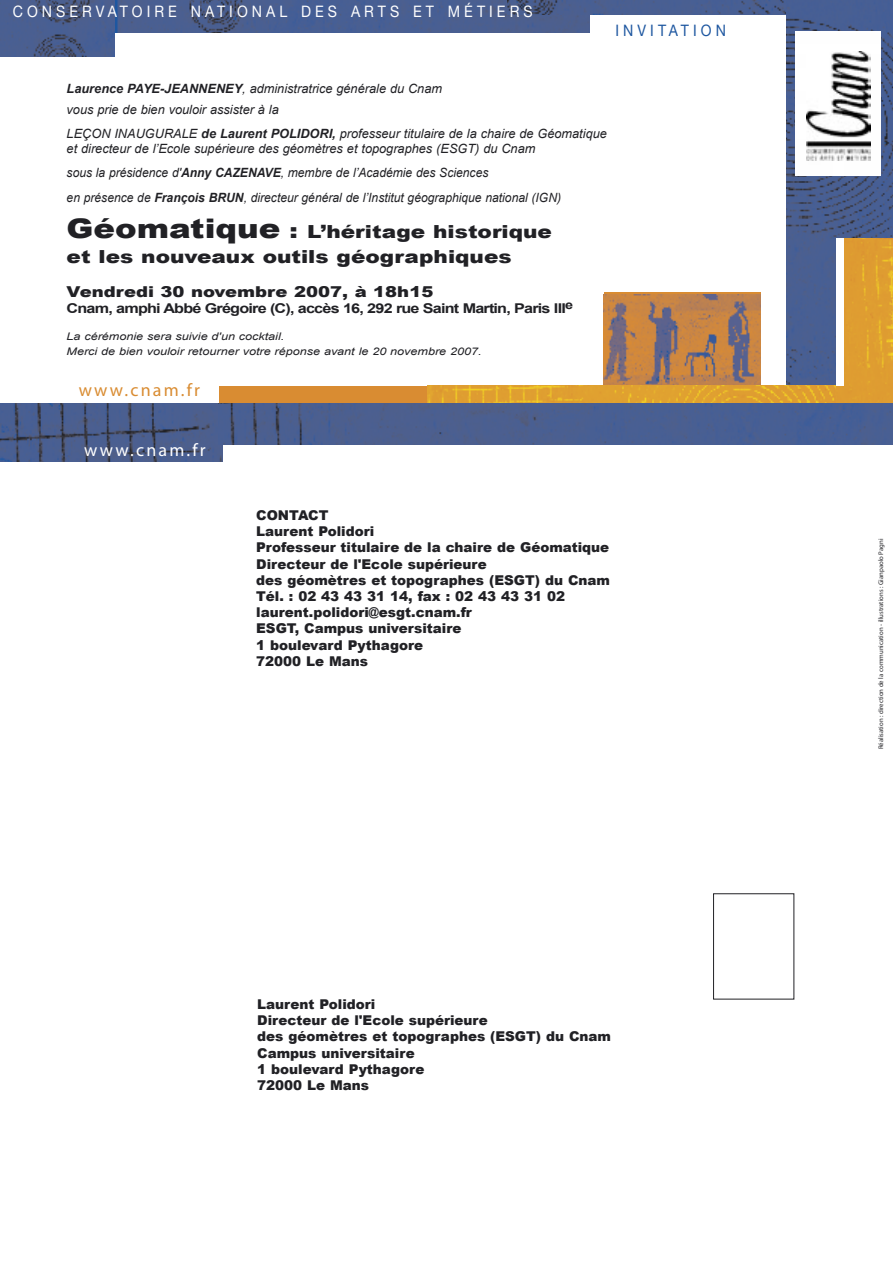
<style>
.page{position:relative;width:893px;height:1263px;background:#fff}
.page>*{position:absolute;margin:0;border:0;box-sizing:border-box;transform-origin:0 0}
.t1{font:900 18px/25.2px "Arial";color:#212125;scale:1.2 1}
.t2{font:700 condensed 18px "Helvetica Neue";letter-spacing:.12em;color:#fff}
.t3{font:700 condensed 18px "Helvetica Neue";letter-spacing:.12em;color:#d98c32}
.t4{font:15.75px "Helvetica Neue";letter-spacing:.285em;color:#fff;scale:.9 1}
.t5{font:15.75px "Helvetica Neue";letter-spacing:.285em;color:#1e57a0;scale:.9 1}
.t6{font:900 15px "Arial";color:#212125;scale:1.2 1}
.t7{font:900 13.5px/16.2px "Arial";color:#212125}
.t8{font:700 13.5px "Arial";letter-spacing:-.05em;color:#212125;scale:1.2 1}
.t9{font:italic 12.75px/21.3px "Arial";color:#212125}
.t10{font:italic 12.75px/24.3px "Arial";color:#212125;scale:.95 1}
.t11{font:italic 10.5px/14.4px "Arial";color:#212125;scale:1.2 1}
.t12{font:condensed 6.75px "Helvetica Neue";color:#212125}
.s1{font-weight:700}
.s2{font-size:27px}
.s3{font-size:21px}
</style>
<div class="page">
<img style="left:115px;top:0;width:475px;height:32px">
<img style="left:507px;top:0;width:280px;height:14px">
<img style="left:0;top:0;width:115px;height:56px">
<img style="left:787px;top:0;width:106px;height:386px">
<div style="left:219px;top:386px;width:674px;height:17px;background:#d98c32"></div>
<img style="left:428px;top:386px;width:408px;height:17px">
<img style="left:0;top:404px;width:222px;height:58px">
<div style="left:604px;top:292px;width:156px;height:93px;background:#d98c32"></div>
<img style="left:604px;top:294px;width:156px;height:91px">
<img style="left:836px;top:239px;width:57px;height:165px">
<div style="left:218px;top:404px;width:675px;height:41px;background:#4a5f91"></div>
<div style="left:836px;top:239px;width:7px;height:147px;background:#fff"></div>
<img style="left:795px;top:32px;width:85px;height:144px">
<img style="left:807px;top:51px;width:63px;height:110px">
<div style="left:713px;top:893px;width:81px;height:106px;border:1px solid #212125"></div>
<p class="t4" style="left:13px;top:2px;width:579px">CONSERVATOIRE NATIONAL DES ARTS ET MÉTIERS</p>
<p class="t5" style="left:615px;top:21px;width:124px">INVITATION</p>
<p class="t9" style="left:67px;top:77px;width:377px"><span class="s1">Laurence PAYE-JEANNENEY</span>, administratrice générale du Cnam vous prie de bien vouloir assister à la</p>
<p class="t9" style="left:67px;top:126px;width:542px;line-height:15.3px">LEÇON INAUGURALE <span class="s1">de Laurent POLIDORI,</span> professeur titulaire de la chaire de Géomatique et directeur de l’Ecole supérieure des géomètres et topographes (ESGT) du Cnam</p>
<p class="t10" style="left:67px;top:161px;width:522px">sous la présidence d'<span class="s1">Anny CAZENAVE</span>, membre de l’Académie des Sciences<br>en présence de <span class="s1">François BRUN</span>, directeur général de l’Institut géographique national (IGN)</p>
<h1 class="t1" style="left:67px;top:219px;width:406px"><span class="s2">Géomatique</span> <span class="s3">:</span> L’héritage historique et les nouveaux outils géographiques</h1>
<p class="t6" style="left:67px;top:283px;width:307px">Vendredi 30 novembre 2007, à 18h15</p>
<p class="t8" style="left:67px;top:301px;width:423px">Cnam, amphi Abbé Grégoire (C), accès 16, 292 rue Saint Martin, Paris III<sup>e</sup></p>
<p class="t11" style="left:67px;top:329px;width:347px">La cérémonie sera suivie d'un cocktail.<br>Merci de bien vouloir retourner votre réponse avant le 20 novembre 2007.</p>
<h1 class="t3" style="left:79px;top:380px;width:123px">www.cnam.fr</h1>
<h1 class="t2" style="left:84px;top:440px;width:123px">www.cnam.fr</h1>
<p class="t7" style="left:256px;top:507px;width:355px">CONTACT<br>Laurent Polidori<br>Professeur titulaire de la chaire de Géomatique<br>Directeur de l'Ecole supérieure<br>des géomètres et topographes (ESGT) du Cnam<br>Tél. : 02 43 43 31 14, fax : 02 43 43 31 02 laurent.polidori@esgt.cnam.fr<br>ESGT, Campus universitaire<br>1 boulevard Pythagore<br>72000 Le Mans</p>
<p class="t7" style="left:257px;top:996px;width:355px">Laurent Polidori<br>Directeur de l'Ecole supérieure<br>des géomètres et topographes (ESGT) du Cnam<br>Campus universitaire<br>1 boulevard Pythagore<br>72000 Le Mans</p>
<p class="t12" style="left:877px;top:749px;width:212px;rotate:-90deg">Réalisation : direction de la communication - illustrations : Gianpaolo Pagni</p>
</div>
